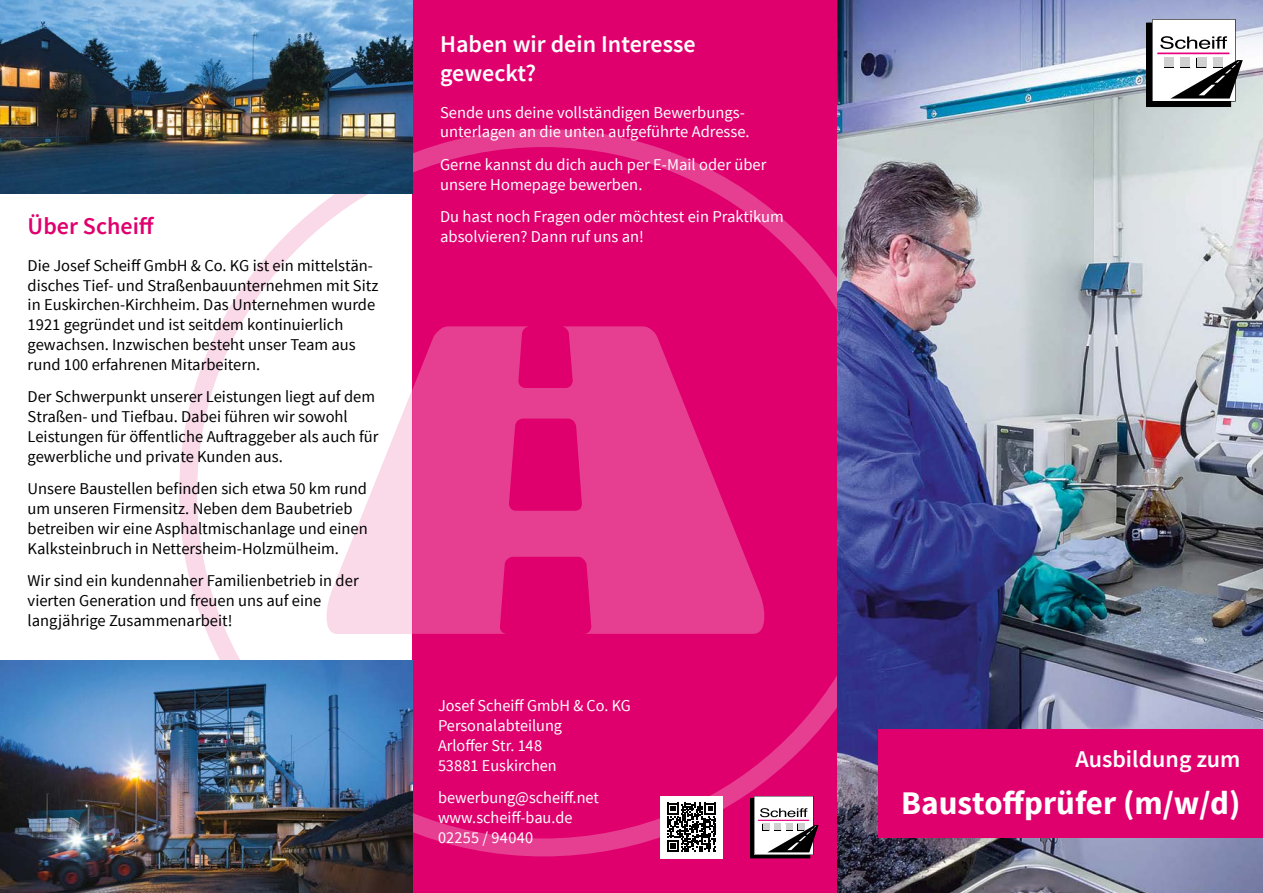
<style>
.page{position:relative;width:1263px;height:893px;background:#fff}
.page>*{position:absolute;margin:0;border:0;box-sizing:border-box;transform-origin:0 0}
.t1{font:700 33px "Source Sans Pro";color:#fff}
.t2{font:600 24px/28.8px "Source Sans Pro";color:#fff}
.t3{font:600 24px "Source Sans Pro";color:#df006d}
.t4{font:16.5px/19.8px "Source Sans Pro";color:#000}
.t5{font:16.5px/19.8px "Source Sans Pro";color:#fff}
</style>
<div class="page">
<div style="left:412px;top:0;width:426px;height:893px;background:#df006d"></div>
<svg style="left:412px;top:129px;width:426px;height:727px"></svg>
<svg style="left:179px;top:193px;width:233px;height:467px"></svg>
<img style="left:0;top:0;width:412px;height:193px">
<img style="left:0;top:660px;width:412px;height:233px">
<img style="left:838px;top:0;width:425px;height:893px">
<svg style="left:1146px;top:19px;width:97px;height:88px"></svg>
<div style="left:1164px;top:58px;width:10px;height:9px;background:#d0d0d0"></div>
<div style="left:1181px;top:58px;width:9px;height:9px;background:#d0d0d0"></div>
<div style="left:1197px;top:58px;width:9px;height:9px;background:#d0d0d0"></div>
<div style="left:1213px;top:58px;width:10px;height:9px;background:#d0d0d0"></div>
<svg style="left:750px;top:796px;width:69px;height:62px;background:#ac96a1"></svg>
<div style="left:763px;top:823px;width:7px;height:7px;background:#d0d0d0"></div>
<div style="left:774px;top:823px;width:7px;height:7px;background:#d0d0d0"></div>
<div style="left:786px;top:823px;width:7px;height:7px;background:#d0d0d0"></div>
<div style="left:798px;top:823px;width:6px;height:7px;background:#d0d0d0"></div>
<div style="left:878px;top:729px;width:385px;height:109px;background:#df006d"></div>
<div style="left:660px;top:796px;width:63px;height:62px;background:#fff"></div>
<svg style="left:667px;top:803px;width:49px;height:49px"></svg>
<svg style="left:327px;top:326px;width:437px;height:308px"></svg>
<h2 class="t3" style="left:28px;top:211px;width:128px">Über Scheiff</h2>
<p class="t4" style="left:28px;top:256px;width:352px">Die Josef Scheiff GmbH &amp; Co. KG ist ein mittelstän&shy;disches Tief- und Straßenbauunternehmen mit Sitz in Euskirchen-Kirchheim. Das Unternehmen wurde 1921 gegründet und ist seitdem kontinuierlich gewachsen. Inzwischen besteht unser Team aus rund 100 erfahrenen Mitarbeitern.</p>
<p class="t4" style="left:28px;top:387px;width:352px">Der Schwerpunkt unserer Leistungen liegt auf dem Straßen- und Tiefbau. Dabei führen wir sowohl Leistungen für öffentliche Auftraggeber als auch für gewerbliche und private Kunden aus.</p>
<p class="t4" style="left:28px;top:479px;width:342px">Unsere Baustellen befinden sich etwa 50 km rund um unseren Firmensitz. Neben dem Baubetrieb betreiben wir eine Asphaltmischanlage und einen Kalksteinbruch in Nettersheim-Holzmülheim.</p>
<p class="t4" style="left:28px;top:571px;width:333px">Wir sind ein kundennaher Familienbetrieb in der vierten Generation und freuen uns auf eine langjährige Zusammenarbeit!</p>
<h2 class="t2" style="left:440px;top:30px;width:257px">Haben wir dein Interesse geweckt?</h2>
<p class="t5" style="left:440px;top:103px;width:311px">Sende uns deine vollständigen Bewerbungs&shy;unterlagen an die unten aufgeführte Adresse.</p>
<p class="t5" style="left:440px;top:155px;width:328px">Gerne kannst du dich auch per E-Mail oder über unsere Homepage bewerben.</p>
<p class="t5" style="left:440px;top:207px;width:345px">Du hast noch Fragen oder möchtest ein Praktikum absolvieren? Dann ruf uns an!</p>
<p class="t5" style="left:438px;top:696px;width:194px">Josef Scheiff GmbH &amp; Co. KG<br>Personalabteilung<br>Arloffer Str. 148<br>53881 Euskirchen</p>
<p class="t5" style="left:438px;top:788px;width:162px">bewerbung@scheiff.net www.scheiff-bau.de<br>02255 / 94040</p>
<h2 class="t2" style="left:1075px;top:745px;width:166px">Ausbildung zum</h2>
<h1 class="t1" style="left:901px;top:782px;width:341px">Baustoffprüfer (m/w/d)</h1>
</div>
